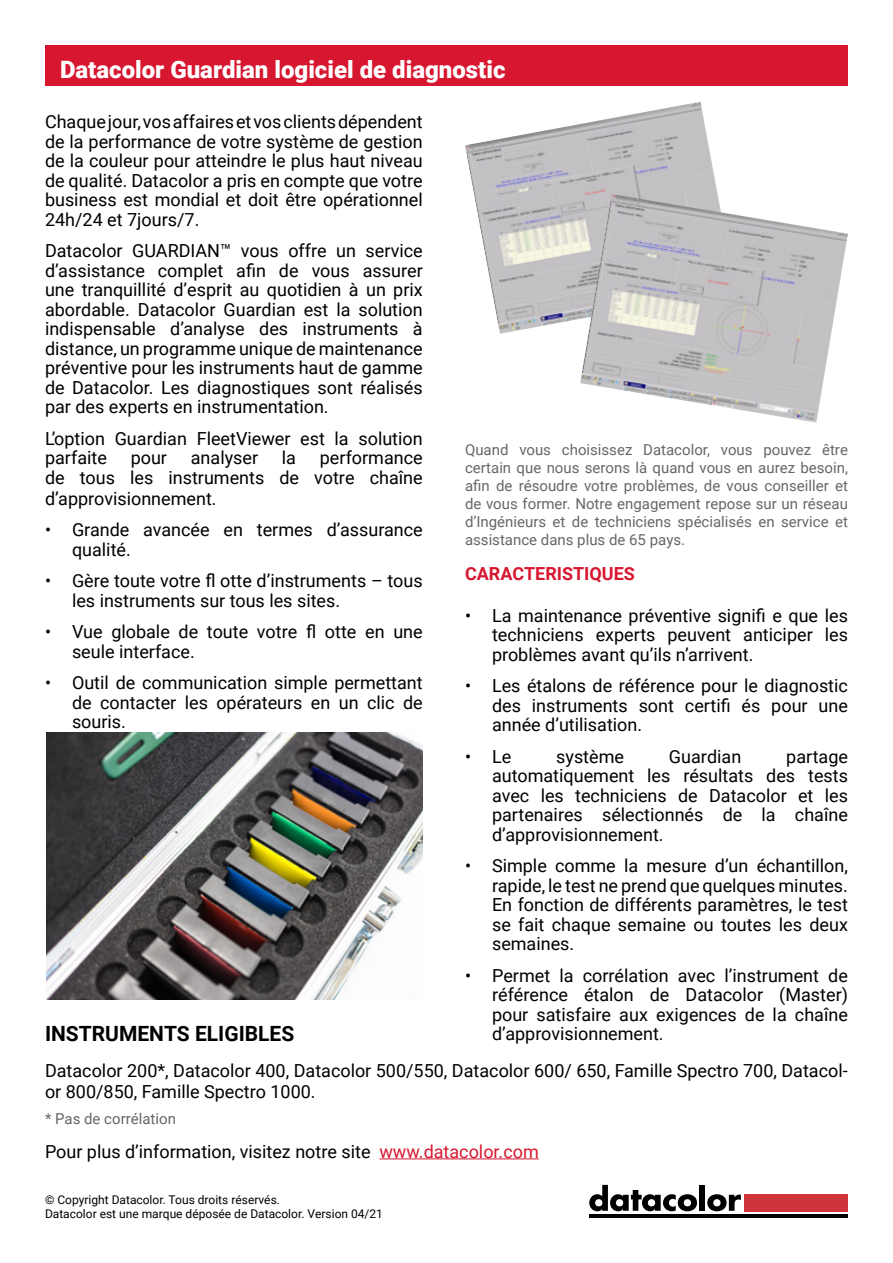
<style>
.page{position:relative;width:893px;height:1263px;background:#fff}
.page>*{position:absolute;margin:0;border:0;box-sizing:border-box;transform-origin:0 0}
.t1{font:900 24px "Roboto";color:#fff}
.t2{font:700 21px "Roboto";color:#000}
.t3{font:18px/19.5px "Roboto";color:#000;text-align:justify}
.t4{font:700 18px "Roboto";color:#d7172f}
.t5{font:15px/18px "Roboto";color:#666;text-align:justify}
.t6{font:12px/14.4px "Roboto";color:#000}
.s1{color:#d7172f}
</style>
<div class="page">
<div style="left:45px;top:45px;width:803px;height:41px;background:#d7172f"></div>
<img style="left:465px;top:102px;width:253px;height:232px">
<img style="left:46px;top:732px;width:377px;height:267px">
<img style="left:580px;top:194px;width:268px;height:229px">
<hr style="left:379px;top:1158px;width:160px;height:1px;background:#d7172f">
<svg style="left:589px;top:1185px;width:108px;height:26px"></svg>
<div style="left:699px;top:1185px;width:6px;height:26px;background:#000"></div>
<svg style="left:707px;top:1194px;width:34px;height:17px"></svg>
<div style="left:744px;top:1194px;width:104px;height:18px;background:#ce343a"></div>
<hr style="left:589px;top:1215px;width:259px;height:3px;background:#000">
<h1 class="t1" style="left:60px;top:53px;width:447px">Datacolor Guardian logiciel de diagnostic</h1>
<p class="t3" style="left:45px;top:112px;width:379px">Chaque jour, vos affaires et vos clients dépendent de la performance de votre système de gestion de la couleur pour atteindre le plus haut niveau de qualité. Datacolor a pris en compte que votre business est mondial et doit être opérationnel 24h/24 et 7jours/7.</p>
<p class="t3" style="left:45px;top:241px;width:379px">Datacolor GUARDIAN™ vous offre un service d’assistance complet afin de vous assurer une tranquillité d’esprit au quotidien à un prix abordable. Datacolor Guardian est la solution indispensable d’analyse des instruments à distance, un programme unique de maintenance préventive pour les instruments haut de gamme de Datacolor. Les diagnostiques sont réalisés par des experts en instrumentation.</p>
<p class="t3" style="left:45px;top:428px;width:379px">L’option Guardian FleetViewer est la solution parfaite</p>
<p class="t5" style="left:465px;top:440px;width:384px">Quand vous choisissez Datacolor, vous pouvez être certain que nous serons là quand vous en aurez besoin, afin de résoudre votre problèmes, de vous conseiller et de vous former. Notre engagement repose sur un réseau d’Ingénieurs et de techniciens spécialisés en service et assistance dans plus de 65 pays.</p>
<p class="t4" style="left:465px;top:561px;width:171px">CARACTERISTIQUES</p>
<p class="t3" style="left:492px;top:605px;width:357px;text-indent:-27px">• La maintenance préventive signifi e que les techniciens experts peuvent anticiper les problèmes avant qu’ils n’arrivent.</p>
<p class="t3" style="left:492px;top:675px;width:357px;text-indent:-27px">• Les étalons de référence pour le diagnostic des instruments sont certifi és pour une année d’utilisation.</p>
<p class="t3" style="left:465px;top:746px;width:48px">• Le</p>
<p class="t3" style="left:556px;top:746px;width:69px">système</p>
<p class="t3" style="left:669px;top:746px;width:74px">Guardian</p>
<p class="t3" style="left:45px;top:447px;width:379px;line-height:20.2px;text-indent:275px">performance de tous les instruments de votre chaîne d’approvisionnement.</p>
<p class="t3" style="left:72px;top:520px;width:352px;text-indent:-27px">• Grande avancée en termes d’assurance qualité.</p>
<p class="t3" style="left:72px;top:571px;width:352px;text-indent:-27px">• Gère toute votre fl otte d’instruments – tous les instruments sur tous les sites.</p>
<p class="t3" style="left:72px;top:622px;width:352px;text-indent:-27px">• Vue globale de toute votre fl otte en une seule interface.</p>
<p class="t3" style="left:72px;top:673px;width:352px;text-indent:-27px">• Outil de communication simple permettant de contacter les opérateurs en un clic de souris.</p>
<p class="t3" style="left:131px;top:448px;width:38px">pour</p>
<p class="t3" style="left:191px;top:448px;width:69px">analyser</p>
<p class="t3" style="left:282px;top:448px;width:16px">la</p>
<p class="t3" style="left:492px;top:746px;width:357px;text-indent:294px">partage automatiquement les résultats des tests avec les techniciens de Datacolor et les partenaires sélectionnés de la chaîne d’approvisionnement.</p>
<p class="t3" style="left:492px;top:855px;width:357px;text-indent:-27px">• Simple comme la mesure d’un échantillon, rapide, le test ne prend que quelques minutes.<br>En fonction de différents paramètres, le test se fait chaque semaine ou toutes les deux semaines.</p>
<p class="t3" style="left:492px;top:965px;width:357px;text-indent:-27px">• Permet la corrélation avec l’instrument de référence étalon de Datacolor (Master) pour satisfaire aux exigences de la chaîne</p>
<p class="t2" style="left:45px;top:1019px;width:251px">INSTRUMENTS ELIGIBLES</p>
<p class="t3" style="left:45px;top:1014px;width:804px;line-height:36.9px;text-indent:447px">d’approvisionnement.<br>Datacolor 200*, Datacolor 400, Datacolor 500/550, Datacolor 600/ 650, Famille Spectro 700, Datacol-</p>
<p class="t3" style="left:45px;top:1082px;width:272px">or 800/850, Famille Spectro 1000.</p>
<p class="t5" style="left:45px;top:1109px;width:132px">* Pas de corrélation</p>
<p class="t3" style="left:45px;top:1141px;width:495px">Pour plus d’information, visitez notre site <span class="s1">www.datacolor.com</span></p>
<p class="t6" style="left:45px;top:1192px;width:340px">© Copyright Datacolor. Tous droits réservés.<br>Datacolor est une marque déposée de Datacolor. Version 04/21</p>
</div>
